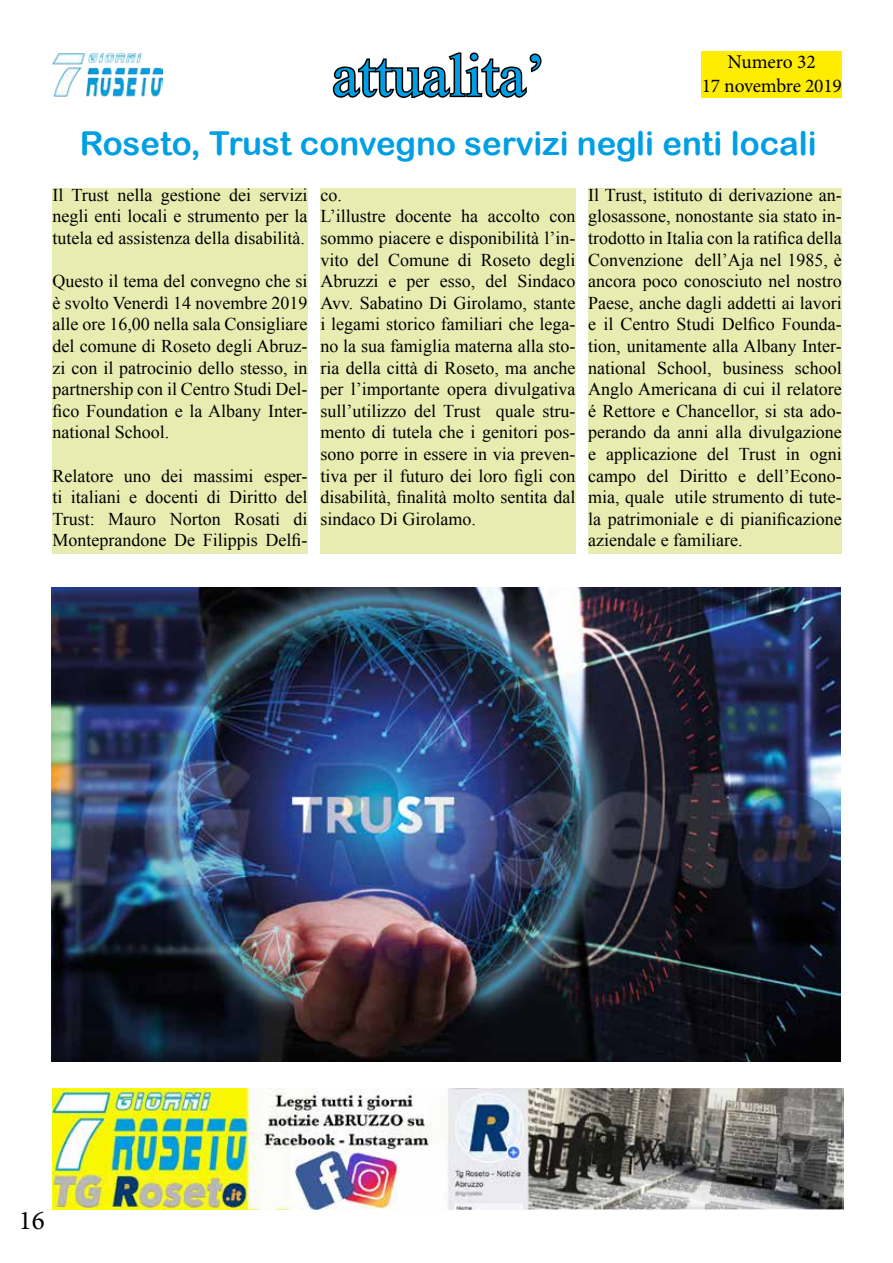
<style>
.page{position:relative;width:893px;height:1263px;background:#fff}
.page>*{position:absolute;margin:0;border:0;box-sizing:border-box;transform-origin:0 0}
.t1{font:60px "Times New Roman";color:#009fe3}
.t2{font:33px "Arial Rounded MT Bold";color:#009fe3}
.t3{font:27px "Minion Pro";color:#000}
.t4{font:19.5px/23.4px "Minion Pro";letter-spacing:-.01em;color:#000;text-align:center}
.t5{font:18px/21.6px "Times New Roman";color:#000;text-align:justify}
</style>
<div class="page">
<img style="left:52px;top:53px;width:110px;height:44px">
<img style="left:52px;top:1089px;width:791px;height:120px">
<svg style="left:332px;top:52px;width:210px;height:46px"></svg>
<img style="left:51px;top:587px;width:789px;height:474px">
<div style="left:588px;top:188px;width:254px;height:366px;background:#e8ecb1"></div>
<div style="left:320px;top:188px;width:255px;height:366px;background:#e8ecb1"></div>
<div style="left:52px;top:188px;width:256px;height:366px;background:#e8ecb1"></div>
<div style="left:702px;top:51px;width:140px;height:47px;background:#ffed00"></div>
<h1 class="t1" style="left:332px;top:35px;width:215px">attualita’</h1>
<p class="t4" style="left:702px;top:50px;width:142px">Numero 32<br>17 novembre 2019</p>
<h2 class="t2" style="left:80px;top:124px;width:738px">Roseto, Trust convegno servizi negli enti locali</h2>
<p class="t5" style="left:52px;top:184px;width:257px">Il Trust nella gestione dei servizi negli enti locali e strumento per la tutela ed assistenza della disabilità.</p>
<p class="t5" style="left:52px;top:270px;width:257px">Questo il tema del convegno che si è svolto Venerdì 14 novembre 2019 alle ore 16,00 nella sala Consigliare del comune di Roseto degli Abruz&shy;zi con il patrocinio dello stesso, in partnership con il Centro Studi Del&shy;fico Foundation e la Albany Inter&shy;national School.</p>
<p class="t5" style="left:52px;top:465px;width:257px">Relatore uno dei massimi esper&shy;ti italiani e docenti di Diritto del Trust: Mauro Norton Rosati di Monteprandone De Filippis Delfi-</p>
<p class="t5" style="left:320px;top:184px;width:257px;text-align:left">co.<br>L’illustre docente ha accolto con sommo piacere e disponibilità l’in&shy;vito del Comune di Roseto degli<br>Abruzzi e per esso, del Sindaco<br>Avv. Sabatino Di Girolamo, stante i legami storico familiari che lega&shy;no la sua famiglia materna alla sto&shy;ria della città di Roseto, ma anche per l’importante opera divulgativa sull’utilizzo del Trust quale stru&shy;mento di tutela che i genitori pos&shy;sono porre in essere in via preven&shy;tiva per il futuro dei loro figli con disabilità, finalità molto sentita dal sindaco Di Girolamo.</p>
<p class="t5" style="left:588px;top:184px;width:255px">Il Trust, istituto di derivazione an&shy;glosassone, nonostante sia stato in&shy;trodotto in Italia con la ratifica della Convenzione dell’Aja nel 1985, è ancora poco conosciuto nel nostro Paese, anche dagli addetti ai lavori e il Centro Studi Delfico Founda&shy;tion, unitamente alla Albany Inter&shy;national School, business school Anglo Americana di cui il relatore é Rettore e Chancellor, si sta ado&shy;perando da anni alla divulgazione e applicazione del Trust in ogni campo del Diritto e dell’Econo&shy;mia, quale utile strumento di tute&shy;la patrimoniale e di pianificazione aziendale e familiare.</p>
<h3 class="t3" style="left:19px;top:1202px;width:27px">16</h3>
</div>
